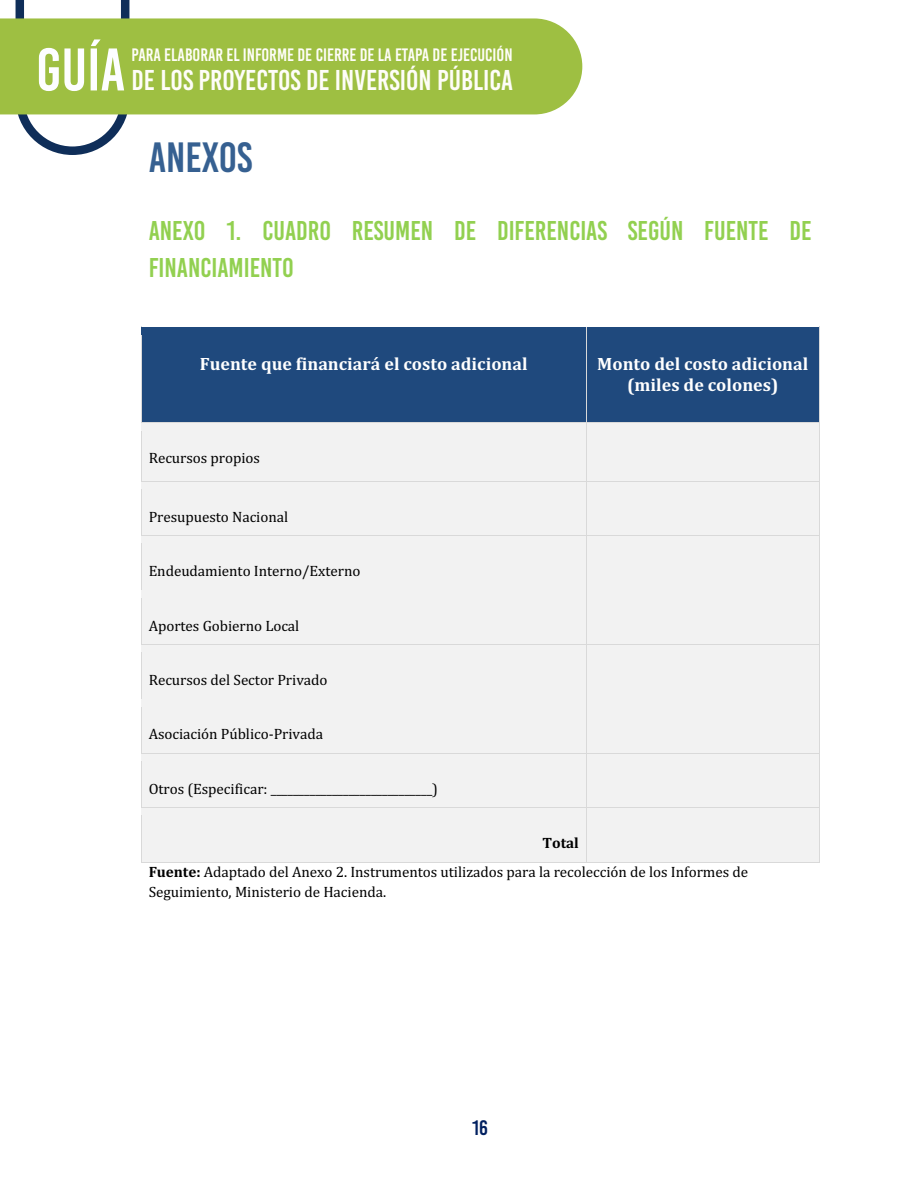
<style>
.page{position:relative;width:918px;height:1188px;background:#fff}
.page>*{position:absolute;margin:0;border:0;box-sizing:border-box;transform-origin:0 0}
.t1{font:60px "Bebas Kai";color:#fdfeff}
.t2{font:42.15px "Bebas Kai";color:#366091}
.t3{font:28.65px "Bebas Kai";color:#fefdf8}
.t4{font:27px/37px "Bebas Kai";color:#92d050}
.t5{font:20.85px "Bebas Kai";color:#002060}
.t6{font:700 18px/21.3px "Cambria";color:#fff;text-align:center}
.t7{font:18px "Bebas Kai";color:#fefdf8}
.t8{font:15.15px/28.8px "Cambria";letter-spacing:-.005em;color:#000}
.s1{font-weight:700}
</style>
<div class="page">
<svg style="left:16px;top:0;width:113px;height:155px"></svg>
<div style="left:0;top:18px;width:582px;height:96px;background:#9ebf42"></div>
<div style="left:142px;top:328px;width:444px;height:95px;background:#1f497d"></div>
<div style="left:587px;top:328px;width:232px;height:95px;background:#1f497d"></div>
<hr style="left:141px;top:327px;width:445px;height:1px;background:#d9d9d9">
<div style="left:141px;top:328px;width:445px;height:7px;background:#1f497d"></div>
<hr style="left:587px;top:327px;width:232px;height:1px;background:#d9d9d9">
<hr style="left:141px;top:335px;width:1px;height:88px;background:#d9d9d9">
<hr style="left:586px;top:335px;width:1px;height:88px;background:#d9d9d9">
<hr style="left:819px;top:335px;width:1px;height:88px;background:#d9d9d9">
<div style="left:142px;top:423px;width:444px;height:58px;background:#f2f2f2"></div>
<div style="left:587px;top:423px;width:232px;height:58px;background:#f2f2f2"></div>
<div style="left:141px;top:423px;width:445px;height:8px;background:#f2f2f2"></div>
<hr style="left:141px;top:431px;width:1px;height:50px;background:#d9d9d9">
<hr style="left:586px;top:431px;width:1px;height:50px;background:#d9d9d9">
<hr style="left:819px;top:431px;width:1px;height:50px;background:#d9d9d9">
<div style="left:142px;top:482px;width:444px;height:54px;background:#f2f2f2"></div>
<div style="left:587px;top:482px;width:232px;height:54px;background:#f2f2f2"></div>
<hr style="left:141px;top:481px;width:445px;height:1px;background:#d9d9d9">
<div style="left:141px;top:482px;width:445px;height:8px;background:#f2f2f2"></div>
<hr style="left:587px;top:481px;width:232px;height:1px;background:#d9d9d9">
<hr style="left:141px;top:490px;width:1px;height:46px;background:#d9d9d9">
<hr style="left:586px;top:490px;width:1px;height:46px;background:#d9d9d9">
<hr style="left:819px;top:490px;width:1px;height:46px;background:#d9d9d9">
<div style="left:142px;top:536px;width:444px;height:54px;background:#f2f2f2"></div>
<div style="left:587px;top:536px;width:232px;height:54px;background:#f2f2f2"></div>
<div style="left:141px;top:536px;width:445px;height:8px;background:#f2f2f2"></div>
<hr style="left:141px;top:544px;width:1px;height:46px;background:#d9d9d9">
<hr style="left:586px;top:544px;width:1px;height:46px;background:#d9d9d9">
<hr style="left:819px;top:544px;width:1px;height:46px;background:#d9d9d9">
<div style="left:142px;top:591px;width:444px;height:53px;background:#f2f2f2"></div>
<div style="left:587px;top:591px;width:232px;height:53px;background:#f2f2f2"></div>
<hr style="left:141px;top:590px;width:445px;height:1px;background:#d9d9d9">
<div style="left:141px;top:591px;width:445px;height:7px;background:#f2f2f2"></div>
<hr style="left:587px;top:590px;width:232px;height:1px;background:#d9d9d9">
<hr style="left:141px;top:598px;width:1px;height:46px;background:#d9d9d9">
<hr style="left:586px;top:598px;width:1px;height:46px;background:#d9d9d9">
<hr style="left:819px;top:598px;width:1px;height:46px;background:#d9d9d9">
<div style="left:142px;top:645px;width:444px;height:54px;background:#f2f2f2"></div>
<div style="left:587px;top:645px;width:232px;height:54px;background:#f2f2f2"></div>
<hr style="left:141px;top:644px;width:445px;height:1px;background:#d9d9d9">
<div style="left:141px;top:645px;width:445px;height:8px;background:#f2f2f2"></div>
<hr style="left:587px;top:644px;width:232px;height:1px;background:#d9d9d9">
<hr style="left:141px;top:653px;width:1px;height:46px;background:#d9d9d9">
<hr style="left:586px;top:653px;width:1px;height:46px;background:#d9d9d9">
<hr style="left:819px;top:653px;width:1px;height:46px;background:#d9d9d9">
<div style="left:142px;top:699px;width:444px;height:54px;background:#f2f2f2"></div>
<div style="left:587px;top:699px;width:232px;height:54px;background:#f2f2f2"></div>
<div style="left:141px;top:699px;width:445px;height:8px;background:#f2f2f2"></div>
<hr style="left:141px;top:707px;width:1px;height:46px;background:#d9d9d9">
<hr style="left:586px;top:707px;width:1px;height:46px;background:#d9d9d9">
<hr style="left:819px;top:707px;width:1px;height:46px;background:#d9d9d9">
<div style="left:142px;top:754px;width:444px;height:53px;background:#f2f2f2"></div>
<div style="left:587px;top:754px;width:232px;height:53px;background:#f2f2f2"></div>
<hr style="left:141px;top:753px;width:445px;height:1px;background:#d9d9d9">
<div style="left:141px;top:754px;width:445px;height:7px;background:#f2f2f2"></div>
<hr style="left:587px;top:753px;width:232px;height:1px;background:#d9d9d9">
<hr style="left:141px;top:761px;width:1px;height:46px;background:#d9d9d9">
<hr style="left:586px;top:761px;width:1px;height:46px;background:#d9d9d9">
<hr style="left:819px;top:761px;width:1px;height:46px;background:#d9d9d9">
<div style="left:142px;top:808px;width:444px;height:54px;background:#f2f2f2"></div>
<div style="left:587px;top:808px;width:232px;height:54px;background:#f2f2f2"></div>
<hr style="left:141px;top:807px;width:445px;height:1px;background:#d9d9d9">
<div style="left:141px;top:808px;width:445px;height:8px;background:#f2f2f2"></div>
<hr style="left:587px;top:807px;width:232px;height:1px;background:#d9d9d9">
<hr style="left:141px;top:816px;width:1px;height:46px;background:#d9d9d9">
<hr style="left:141px;top:862px;width:445px;height:1px;background:#d9d9d9">
<hr style="left:586px;top:816px;width:1px;height:46px;background:#d9d9d9">
<hr style="left:587px;top:862px;width:232px;height:1px;background:#d9d9d9">
<hr style="left:819px;top:816px;width:1px;height:46px;background:#d9d9d9">
<h1 class="t1" style="left:36px;top:37px;width:91px">GUÍA</h1>
<p class="t7" style="left:132px;top:45px;width:383px">PARA ELABORAR EL INFORME DE CIERRE DE LA ETAPA DE EJECUCIÓN</p>
<h3 class="t3" style="left:132px;top:65px;width:383px">DE LOS PROYECTOS DE INVERSIÓN PÚBLICA</h3>
<h2 class="t2" style="left:149px;top:134px;width:105px">ANEXOS</h2>
<h3 class="t4" style="left:149px;top:212px;width:664px">ANEXO 1. CUADRO RESUMEN DE DIFERENCIAS SEGÚN FUENTE DE<br>FINANCIAMIENTO</h3>
<p class="t6" style="left:200px;top:353px;width:329px">Fuente que financiará el costo adicional</p>
<p class="t6" style="left:597px;top:353px;width:213px">Monto del costo adicional (miles de colones)</p>
<p class="t8" style="left:149px;top:444px;width:113px">Recursos propios</p>
<p class="t8" style="left:149px;top:502px;width:141px">Presupuesto Nacional</p>
<p class="t8" style="left:149px;top:557px;width:213px">Endeudamiento Interno/Externo</p>
<p class="t8" style="left:149px;top:611px;width:152px">Aportes Gobierno Local</p>
<p class="t8" style="left:149px;top:665px;width:180px">Recursos del Sector Privado</p>
<p class="t8" style="left:149px;top:720px;width:176px">Asociación Público-Privada</p>
<p class="t8" style="left:149px;top:774px;width:291px">Otros (Especificar: _____________________________)</p>
<p class="t8" style="left:149px;top:828px;width:601px;text-indent:394px"><span class="s1">Total<br>Fuente:</span> Adaptado del Anexo 2. Instrumentos utilizados para la recolección de los Informes de</p>
<p class="t8" style="left:149px;top:877px;width:239px">Seguimiento, Ministerio de Hacienda.</p>
<h3 class="t5" style="left:472px;top:1117px;width:17px">16</h3>
</div>
